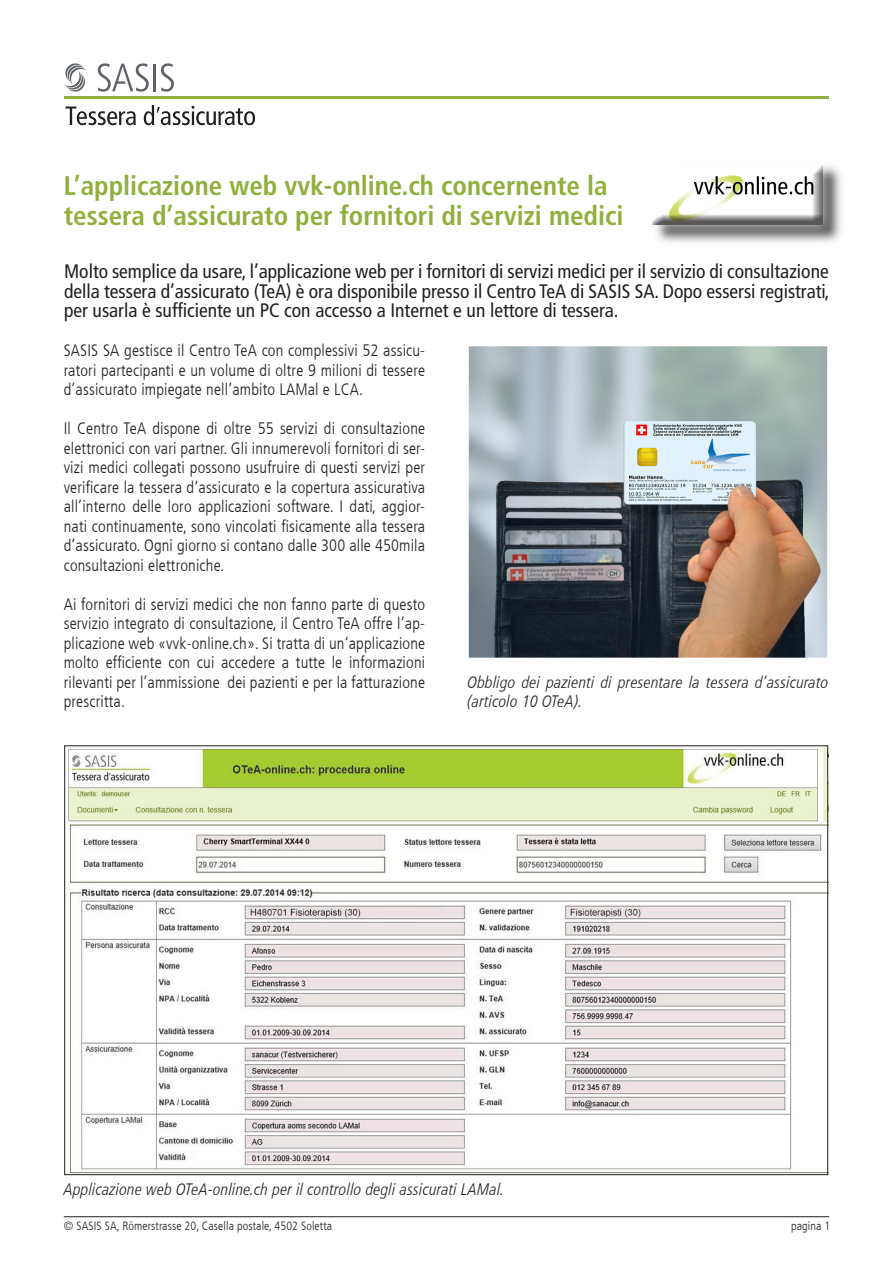
<style>
.page{position:relative;width:893px;height:1263px;background:#fff}
.page>*{position:absolute;margin:0;border:0;box-sizing:border-box;transform-origin:0 0}
.t1{font:700 condensed 27px/30px "Frutiger LT Com";color:#91af3c}
.Titel_Frut65_13_15p{font:condensed 19.5px/19.5px "Frutiger LT Com";color:#231f20;text-align:justify}
.Grundtext_Frut45_11{font:300 condensed 16.5px/19.5px "Frutiger LT Com";letter-spacing:.01em;color:#231f20;text-align:justify}
.Grundtext_Frut45_11-2{font:italic 300 condensed 16.5px/19.5px "Frutiger LT Com";letter-spacing:.01em;color:#231f20}
.t2{font:300 condensed 12px "Frutiger LT Com";letter-spacing:.01em;color:#231f20}
</style>
<div class="page">
<hr style="left:64px;top:1216px;width:765px;height:1px;background:#231f20">
<hr style="left:64px;top:97px;width:765px;height:2px;background:#91af3c">
<hr style="left:154px;top:64px;width:2px;height:27px;background:#5f6369">
<svg style="left:161px;top:63px;width:13px;height:29px"></svg>
<svg style="left:98px;top:63px;width:51px;height:29px"></svg>
<svg style="left:64px;top:63px;width:23px;height:29px"></svg>
<svg style="left:66px;top:107px;width:70px;height:18px"></svg>
<svg style="left:144px;top:105px;width:111px;height:20px"></svg>
<div style="left:649px;top:159px;width:198px;height:91px;background:#231f20;opacity:.7"></div>
<div style="left:643px;top:154px;width:189px;height:81px;background:#fff;opacity:.75"></div>
<div style="left:652px;top:162px;width:173px;height:59px;background:#fff"></div>
<div style="left:652px;top:164px;width:173px;height:62px;background:#231f20;opacity:.75"></div>
<img style="left:470px;top:348px;width:356px;height:308px">
<div style="left:467px;top:345px;width:362px;height:314px;border:2px solid #fff"></div>
<img style="left:68px;top:822px;width:758px;height:351px">
<img style="left:67px;top:748px;width:576px;height:74px">
<img style="left:643px;top:747px;width:183px;height:75px">
<div style="left:405px;top:754px;width:123px;height:29px;background:#a6cb30"></div>
<p class="t1" style="left:64px;top:170px;width:561px">L’applicazione web vvk-online.ch concernente la tessera d’assicurato per fornitori di servizi medici</p>
<p class="Titel_Frut65_13_15p" style="left:64px;top:262px;width:767px">Molto semplice da usare, l’applicazione web per i fornitori di servizi medici per il servizio di consultazione della tessera d’assicurato (TeA) è ora disponibile presso il Centro TeA di SASIS SA. Dopo essersi registrati, per usarla è sufficiente un PC con accesso a Internet e un lettore di tessera.</p>
<p class="Grundtext_Frut45_11" style="left:64px;top:341px;width:363px">SASIS SA gestisce il Centro TeA con complessivi 52 assicu&shy;ratori partecipanti e un volume di oltre 9 milioni di tessere d’assicurato impiegate nell’ambito LAMal e LCA.</p>
<p class="Grundtext_Frut45_11" style="left:64px;top:419px;width:363px">Il Centro TeA dispone di oltre 55 servizi di consultazione elettronici con vari partner. Gli innumerevoli fornitori di ser&shy;vizi medici collegati possono usufruire di questi servizi per verificare la tessera d‘assicurato e la copertura assicurativa all’interno delle loro applicazioni software. I dati, aggior&shy;nati continuamente, sono vincolati fisicamente alla tessera d’assicurato. Ogni giorno si contano dalle 300 alle 450mila consultazioni elettroniche.</p>
<p class="Grundtext_Frut45_11" style="left:64px;top:594px;width:363px">Ai fornitori di servizi medici che non fanno parte di questo servizio integrato di consultazione, il Centro TeA offre l’ap&shy;plicazione web «vvk-online.ch». Si tratta di un‘applicazione molto efficiente con cui accedere a tutte le informazioni rilevanti per l’ammissione dei pazienti e per la fatturazione prescritta.</p>
<p class="Grundtext_Frut45_11-2" style="left:467px;top:672px;width:362px">Obbligo dei pazienti di presentare la tessera d’assicurato (articolo 10 OTeA).</p>
<p class="Grundtext_Frut45_11-2" style="left:64px;top:1179px;width:442px">Applicazione web OTeA-online.ch per il controllo degli assicurati LAMal.</p>
<p class="t2" style="left:64px;top:1218px;width:270px">© SASIS SA, Römerstrasse 20, Casella postale, 4502 Soletta</p>
<p class="t2" style="left:791px;top:1218px;width:41px">pagina 1</p>
</div>
